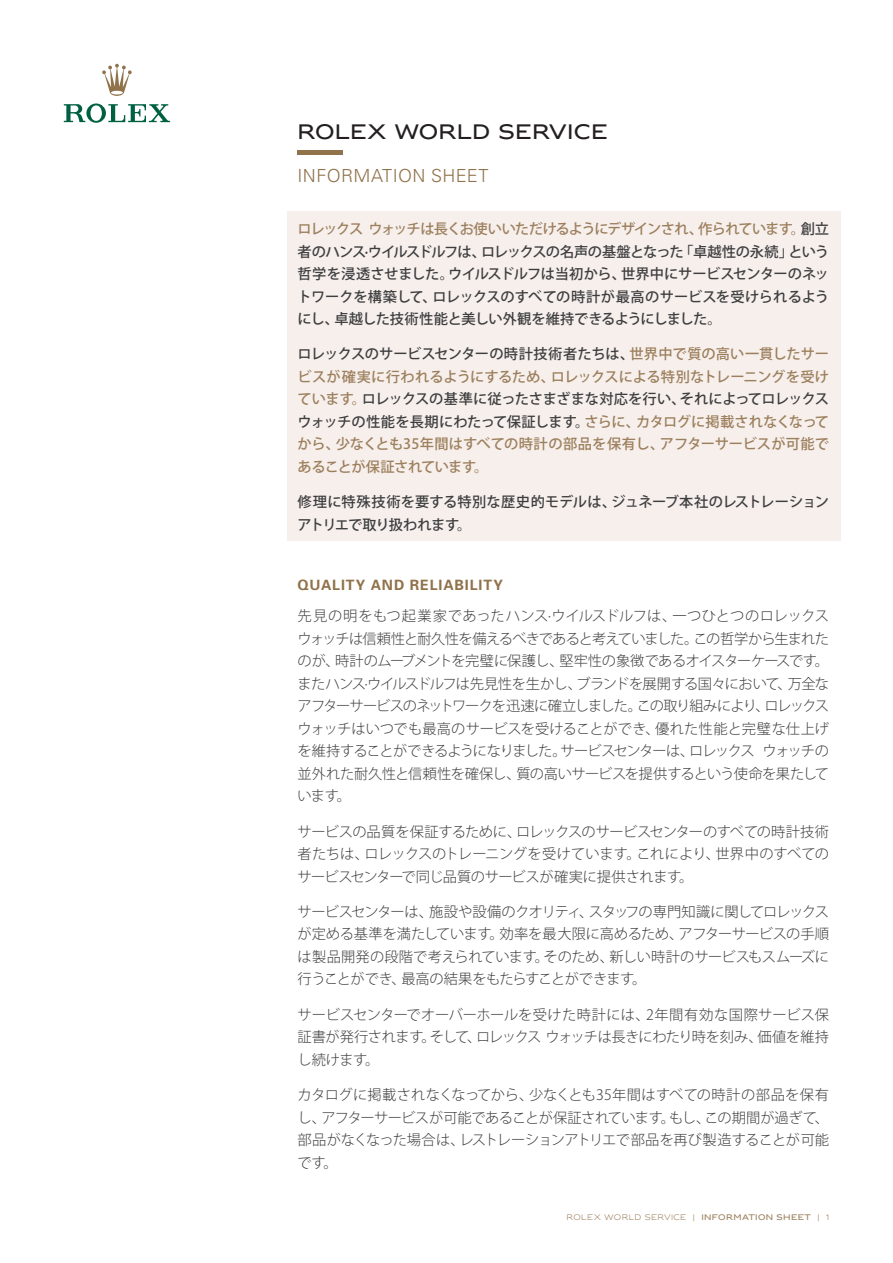
<style>
.page{position:relative;width:893px;height:1263px;background:#fff}
.page>*{position:absolute;margin:0;border:0;box-sizing:border-box;transform-origin:0 0}
.TEXT_Titre_PR{font:19.5px "Rolex Font";letter-spacing:.01em;color:#231f20}
.TEXT_Titre_PR-2{font:300 18px "Univers";letter-spacing:.02em;color:#90724b}
.TEXT_-_niv_4{font:300 14.25px/22.5px "Koz Go Pro";letter-spacing:-.03em;color:#3e3e3f;text-align:justify}
.TEXT_-_niv_4-2{font:500 14.25px/22.5px "Koz Go Pro";letter-spacing:-.01em;color:#3e3e3f;text-align:justify}
.TEXT_-_niv_4-3{font:500 14.25px/22.5px "Koz Go Pro";letter-spacing:.005em;color:#9c7f5c;text-align:justify}
.TEXT_-_niv_4-4{font:700 14.25px "Univers";letter-spacing:.065em;color:#90724b}
.t1{font:300 7.5px "Rolex Font";letter-spacing:.035em;color:#9c7f5c}
.s1{color:#9c7f5c}
.s2{color:#3e3e3f}
.s3{font-weight:400}
</style>
<div class="page">
<div style="left:287px;top:212px;width:554px;height:329px;background:#f6efec"></div>
<hr style="left:298px;top:151px;width:45px;height:4px;background:#90724b">
<svg style="left:102px;top:64px;width:30px;height:32px"></svg>
<svg style="left:64px;top:103px;width:106px;height:20px"></svg>
<p class="TEXT_Titre_PR" style="left:298px;top:121px;width:312px">ROLEX WORLD SERVICE</p>
<p class="TEXT_Titre_PR-2" style="left:298px;top:165px;width:192px">INFORMATION SHEET</p>
<p class="TEXT_-_niv_4-2" style="left:298px;top:218px;width:533px"><span class="s1">ロレックス ウォッチは長くお使いいただけるようにデザインされ、作られています。</span>創立者のハンス·ウイルスドルフは、ロレックスの名声の基盤となった「卓越性の永続」という哲学を浸透させました。ウイルスドルフは当初から、世界中にサービスセンターのネットワークを構築して、ロレックスのすべての時計が最高のサービスを受けられるようにし、卓越した技術性能と美しい外観を維持できるようにしました。</p>
<p class="TEXT_-_niv_4-3" style="left:298px;top:344px;width:533px"><span class="s2">ロレックスのサービスセンターの時計技術者たちは、</span>世界中で質の高い一貫したサービスが確実に行われるようにするため、ロレックスによる特別なトレーニングを受けています。<span class="s2">ロレックスの基準に従ったさまざまな対応を行い、それによってロレックスウォッチの性能を長期にわたって保証します。</span>さらに、カタログに掲載されなくなってから、少なくとも35年間はすべての時計の部品を保有し、アフターサービスが可能であることが保証されています。</p>
<p class="TEXT_-_niv_4-2" style="left:298px;top:491px;width:533px">修理に特殊技術を要する特別な歴史的モデルは、ジュネーブ本社のレストレーションアトリエで取り扱われます。</p>
<p class="TEXT_-_niv_4-4" style="left:298px;top:577px;width:207px">QUALITY AND RELIABILITY</p>
<p class="TEXT_-_niv_4" style="left:298px;top:605px;width:533px">先見の明をもつ起業家であったハンス·ウイルスドルフは、一つひとつのロレックスウォッチは信頼性と耐久性を備えるべきであると考えていました。この哲学から生まれたのが、時計のムーブメントを完璧に保護し、堅牢性の象徴であるオイスターケースです。またハンス·ウイルスドルフは先見性を生かし、ブランドを展開する国々において、万全なアフターサービスのネットワークを迅速に確立しました。この取り組みにより、ロレックスウォッチはいつでも最高のサービスを受けることができ、優れた性能と完璧な仕上げを維持することができるようになりました。サービスセンターは、ロレックス ウォッチの並外れた耐久性と信頼性を確保し、質の高いサービスを提供するという使命を果たしています。</p>
<p class="TEXT_-_niv_4" style="left:298px;top:820px;width:533px">サービスの品質を保証するために、ロレックスのサービスセンターのすべての時計技術者たちは、ロレックスのトレーニングを受けています。これにより、世界中のすべてのサービスセンターで同じ品質のサービスが確実に提供されます。</p>
<p class="TEXT_-_niv_4" style="left:298px;top:900px;width:533px">サービスセンターは、施設や設備のクオリティ、スタッフの専門知識に関してロレックスが定める基準を満たしています。効率を最大限に高めるため、アフターサービスの手順は製品開発の段階で考えられています。そのため、新しい時計のサービスもスムーズに行うことができ、最高の結果をもたらすことができます。</p>
<p class="TEXT_-_niv_4" style="left:298px;top:1003px;width:533px">サービスセンターでオーバーホールを受けた時計には、2年間有効な国際サービス保証書が発行されます。そして、ロレックス ウォッチは長きにわたり時を刻み、価値を維持し続けます。</p>
<p class="TEXT_-_niv_4" style="left:298px;top:1084px;width:533px">カタログに掲載されなくなってから、少なくとも35年間はすべての時計の部品を保有し、アフターサービスが可能であることが保証されています。もし、この期間が過ぎて、部品がなくなった場合は、レストレーションアトリエで部品を再び製造することが可能です。</p>
<p class="t1" style="left:567px;top:1213px;width:264px">ROLEX WORLD SERVICE | <span class="s3">INFORMATION SHEET</span> | 1</p>
</div>
